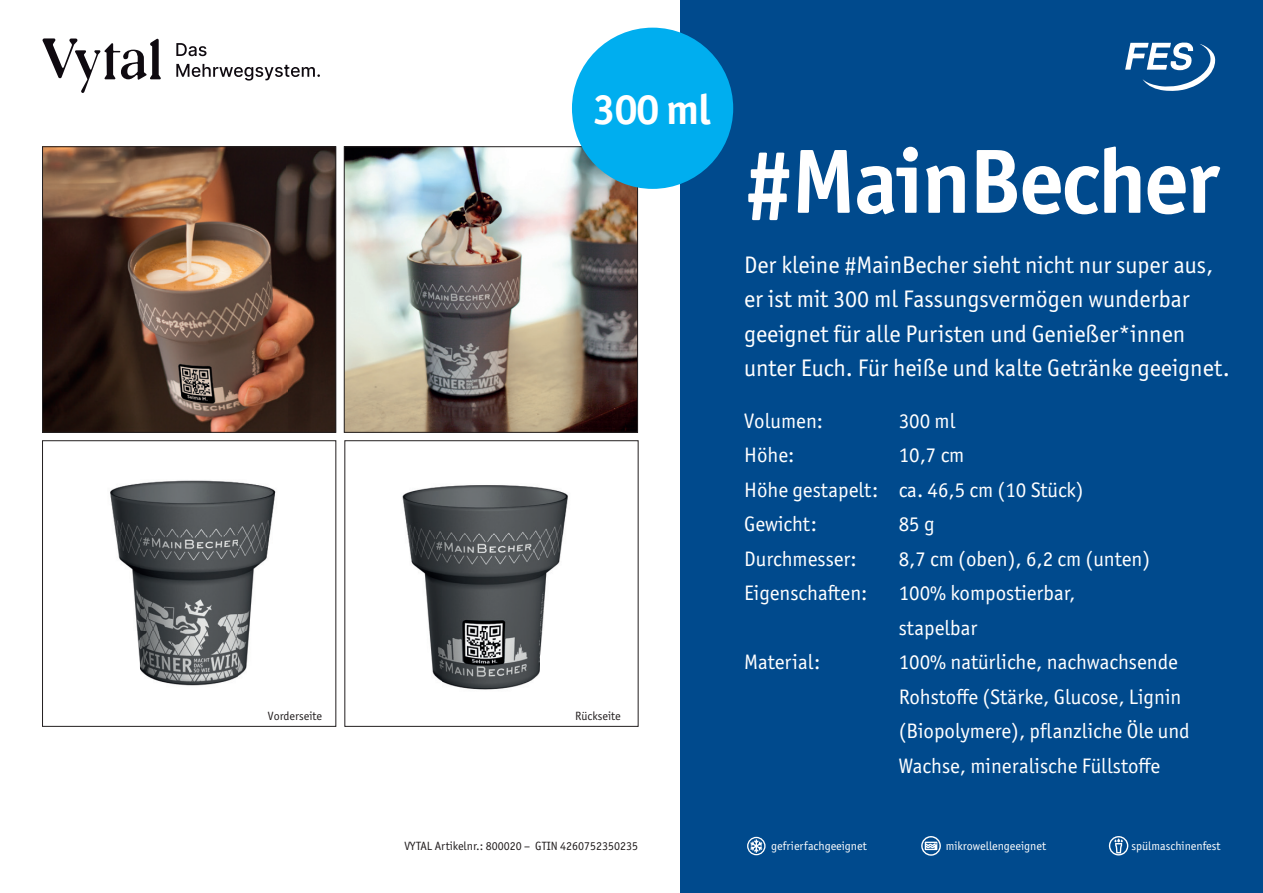
<style>
.page{position:relative;width:1263px;height:893px;background:#fff}
.page>*{position:absolute;margin:0;border:0;box-sizing:border-box;transform-origin:0 0}
.t1{font:700 91.5px "Officina Sans ITC Pro";letter-spacing:-.02em;color:#fff}
.t2{font:700 42.3px "Officina Sans ITC Pro";color:#fff}
.t3{font:24px/34.5px "Officina Sans ITC Pro";color:#fff}
.t4{font:21px/34.5px "Officina Sans ITC Pro";color:#fff}
.t5{font:12px "Officina Sans ITC Pro";color:#231f20}
.t6{font:12px "Officina Sans ITC Pro";color:#fff}
</style>
<div class="page">
<div style="left:680px;top:0;width:583px;height:893px;background:#004a8d"></div>
<svg style="left:1125px;top:42px;width:90px;height:49px"></svg>
<svg style="left:176px;top:43px;width:31px;height:13px"></svg>
<svg style="left:176px;top:64px;width:144px;height:17px"></svg>
<svg style="left:43px;top:38px;width:118px;height:55px"></svg>
<img style="left:44px;top:149px;width:290px;height:281px">
<div style="left:42px;top:147px;width:294px;height:285px;border:1px solid #231f20"></div>
<img style="left:110px;top:480px;width:166px;height:206px">
<img style="left:346px;top:149px;width:290px;height:281px">
<div style="left:344px;top:147px;width:294px;height:285px;border:1px solid #231f20"></div>
<img style="left:402px;top:485px;width:166px;height:205px">
<svg style="left:747px;top:837px;width:18px;height:18px"></svg>
<svg style="left:921px;top:836px;width:20px;height:20px"></svg>
<svg style="left:1109px;top:836px;width:19px;height:19px"></svg>
<div style="left:572px;top:28px;width:161px;height:161px;background:#00aeef;border-radius:50%"></div>
<h2 class="t2" style="left:593px;top:83px;width:119px">300 ml</h2>
<p class="t5" style="left:268px;top:709px;width:56px">Vorderseite</p>
<p class="t5" style="left:575px;top:709px;width:47px">Rückseite</p>
<p class="t5" style="left:404px;top:839px;width:235px">VYTAL Artikelnr.: 800020 – GTIN 4260752350235</p>
<h1 class="t1" style="left:744px;top:125px;width:476px">#Main Becher</h1>
<p class="t3" style="left:744px;top:247px;width:487px">Der kleine #MainBecher sieht nicht nur super aus, er ist mit 300 ml Fassungsvermögen wunderbar geeignet für alle Puristen und Genießer*innen unter Euch. Für heiße und kalte Getränke geeignet.</p>
<p class="t4" style="left:744px;top:403px;width:80px">Volumen:</p>
<p class="t4" style="left:899px;top:403px;width:58px">300 ml</p>
<p class="t4" style="left:744px;top:438px;width:52px">Höhe:</p>
<p class="t4" style="left:744px;top:438px;width:341px;text-indent:154px">10,7 cm<br>Höhe gestapelt: ca. 46,5 cm (10 Stück)<br>Gewicht:</p>
<p class="t4" style="left:899px;top:507px;width:37px">85 g</p>
<p class="t4" style="left:744px;top:541px;width:114px">Durchmesser:</p>
<p class="t4" style="left:899px;top:541px;width:253px">8,7 cm (oben), 6,2 cm (unten)</p>
<p class="t4" style="left:744px;top:576px;width:125px">Eigenschaften:</p>
<p class="t4" style="left:899px;top:576px;width:178px">100% kompostierbar, stapelbar</p>
<p class="t4" style="left:744px;top:645px;width:78px">Material:</p>
<p class="t4" style="left:899px;top:645px;width:293px">100% natürliche, nachwachsende Rohstoffe (Stärke, Glucose, Lignin (Biopolymere), pflanzliche Öle und Wachse, mineralische Füllstoffe</p>
<p class="t6" style="left:771px;top:839px;width:97px">gefrierfachgeeignet</p>
<p class="t6" style="left:946px;top:839px;width:102px">mikrowellengeeignet</p>
<p class="t6" style="left:1131px;top:838px;width:90px">spülmaschinenfest</p>
</div>
